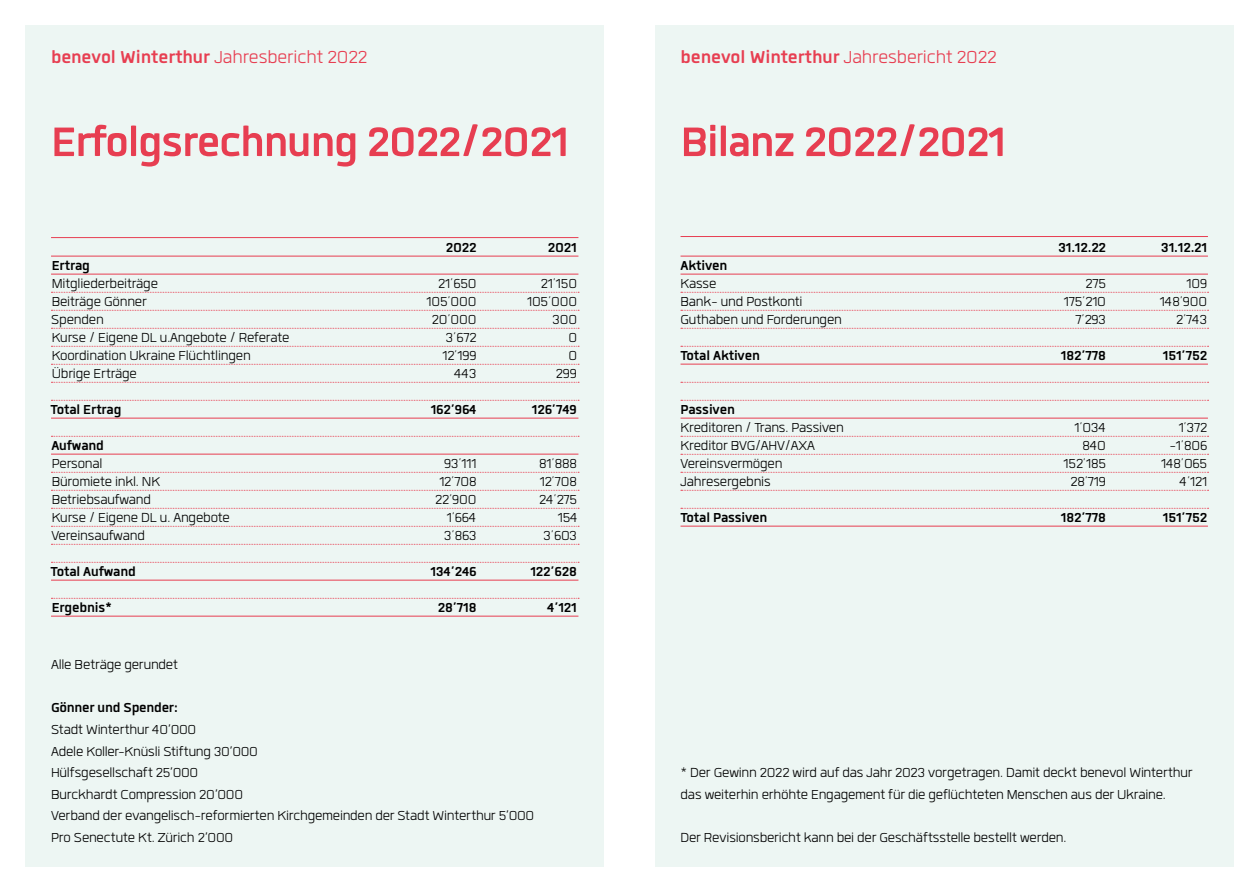
<style>
.page{position:relative;width:1259px;height:893px;background:#fff}
.page>*{position:absolute;margin:0;border:0;box-sizing:border-box;transform-origin:0 0}
.t1{font:700 57px "Quan";letter-spacing:-.025em;color:#e73e51}
.t2{font:700 24px "Quan";letter-spacing:-.005em;color:#e73e51}
.t3{font:300 18px/21.6px "Quan";letter-spacing:-.01em;color:#000}
.t4{font:700 18px "Quan";letter-spacing:-.01em;color:#000}
.s1{font-weight:300}
</style>
<div class="page">
<div style="left:26px;top:26px;width:578px;height:841px;background:#edf6f3"></div>
<div style="left:655px;top:26px;width:578px;height:841px;background:#edf6f3"></div>
<hr style="left:51px;top:237px;width:527px;height:1px;background:#e73e51">
<hr style="left:51px;top:256px;width:527px;height:1px;background:#e73e51">
<hr style="left:51px;top:274px;width:527px;height:1px;background:#e73e51">
<svg style="left:51px;top:292px;width:528px;height:1px"></svg>
<svg style="left:51px;top:310px;width:528px;height:1px"></svg>
<svg style="left:51px;top:328px;width:528px;height:1px"></svg>
<svg style="left:51px;top:346px;width:528px;height:1px"></svg>
<svg style="left:51px;top:364px;width:528px;height:1px"></svg>
<svg style="left:51px;top:382px;width:528px;height:1px"></svg>
<svg style="left:51px;top:400px;width:528px;height:1px"></svg>
<hr style="left:51px;top:418px;width:527px;height:1px;background:#e73e51">
<svg style="left:51px;top:436px;width:528px;height:1px"></svg>
<hr style="left:51px;top:454px;width:527px;height:1px;background:#e73e51">
<svg style="left:51px;top:472px;width:528px;height:1px"></svg>
<svg style="left:51px;top:490px;width:528px;height:1px"></svg>
<svg style="left:51px;top:508px;width:528px;height:1px"></svg>
<svg style="left:51px;top:526px;width:528px;height:1px"></svg>
<svg style="left:51px;top:544px;width:528px;height:1px"></svg>
<svg style="left:51px;top:562px;width:528px;height:1px"></svg>
<hr style="left:51px;top:580px;width:527px;height:1px;background:#e73e51">
<svg style="left:51px;top:598px;width:528px;height:1px"></svg>
<hr style="left:51px;top:616px;width:527px;height:1px;background:#e73e51">
<hr style="left:680px;top:236px;width:528px;height:1px;background:#e73e51">
<hr style="left:680px;top:256px;width:528px;height:1px;background:#e73e51">
<hr style="left:680px;top:274px;width:528px;height:1px;background:#e73e51">
<svg style="left:681px;top:292px;width:527px;height:1px"></svg>
<svg style="left:681px;top:310px;width:527px;height:1px"></svg>
<svg style="left:681px;top:328px;width:527px;height:1px"></svg>
<svg style="left:681px;top:346px;width:527px;height:1px"></svg>
<hr style="left:680px;top:364px;width:528px;height:1px;background:#e73e51">
<svg style="left:681px;top:382px;width:527px;height:1px"></svg>
<svg style="left:681px;top:400px;width:527px;height:1px"></svg>
<hr style="left:680px;top:418px;width:528px;height:1px;background:#e73e51">
<svg style="left:681px;top:436px;width:527px;height:1px"></svg>
<svg style="left:681px;top:454px;width:527px;height:1px"></svg>
<svg style="left:681px;top:472px;width:527px;height:1px"></svg>
<svg style="left:681px;top:490px;width:527px;height:1px"></svg>
<svg style="left:681px;top:508px;width:527px;height:1px"></svg>
<hr style="left:680px;top:526px;width:528px;height:1px;background:#e73e51">
<h2 class="t2" style="left:51px;top:45px;width:318px">benevol Winterthur <span class="s1">Jahresbericht 2022</span></h2>
<h2 class="t2" style="left:680px;top:45px;width:318px">benevol Winterthur <span class="s1">Jahresbericht 2022</span></h2>
<h1 class="t1" style="left:51px;top:114px;width:519px">Erfolgsrechnung 2022/2021</h1>
<h1 class="t1" style="left:680px;top:114px;width:327px">Bilanz 2022/2021</h1>
<p class="t4" style="left:446px;top:238px;width:32px">2022</p>
<p class="t4" style="left:548px;top:238px;width:30px">2021</p>
<p class="t4" style="left:1058px;top:238px;width:49px">31.12.22</p>
<p class="t4" style="left:1161px;top:238px;width:47px">31.12.21</p>
<p class="t4" style="left:52px;top:256px;width:40px">Ertrag</p>
<p class="t3" style="left:52px;top:272px;width:108px">Mitgliederbeiträge</p>
<p class="t3" style="left:438px;top:272px;width:40px">21’650</p>
<p class="t3" style="left:541px;top:272px;width:38px">21’150</p>
<p class="t3" style="left:52px;top:290px;width:97px">Beiträge Gönner</p>
<p class="t3" style="left:426px;top:290px;width:51px">105’000</p>
<p class="t3" style="left:527px;top:290px;width:51px">105’000</p>
<p class="t3" style="left:51px;top:308px;width:54px">Spenden</p>
<p class="t3" style="left:432px;top:308px;width:46px">20’000</p>
<p class="t3" style="left:552px;top:308px;width:26px">300</p>
<p class="t3" style="left:52px;top:326px;width:239px">Kurse / Eigene DL u.Angebote / Referate</p>
<p class="t3" style="left:446px;top:326px;width:32px">3’672</p>
<p class="t3" style="left:568px;top:326px;width:10px">0</p>
<p class="t3" style="left:52px;top:344px;width:201px">Koordination Ukraine Flüchtlingen</p>
<p class="t3" style="left:442px;top:344px;width:36px">12’199</p>
<p class="t3" style="left:568px;top:344px;width:10px">0</p>
<p class="t3" style="left:52px;top:362px;width:87px">Übrige Erträge</p>
<p class="t3" style="left:454px;top:362px;width:24px">443</p>
<p class="t3" style="left:556px;top:362px;width:23px">299</p>
<p class="t4" style="left:51px;top:400px;width:72px">Total Ertrag</p>
<p class="t4" style="left:431px;top:400px;width:47px">162’964</p>
<p class="t4" style="left:532px;top:400px;width:46px">126’749</p>
<p class="t4" style="left:51px;top:436px;width:54px">Aufwand</p>
<p class="t3" style="left:52px;top:452px;width:52px">Personal</p>
<p class="t3" style="left:444px;top:452px;width:34px">93’111</p>
<p class="t3" style="left:539px;top:452px;width:39px">81’888</p>
<p class="t3" style="left:52px;top:470px;width:110px">Büromiete inkl. NK</p>
<p class="t3" style="left:439px;top:470px;width:39px">12’708</p>
<p class="t3" style="left:540px;top:470px;width:39px">12’708</p>
<p class="t3" style="left:52px;top:488px;width:101px">Betriebsaufwand</p>
<p class="t3" style="left:435px;top:488px;width:43px">22’900</p>
<p class="t3" style="left:539px;top:488px;width:40px">24’275</p>
<p class="t3" style="left:52px;top:506px;width:180px">Kurse / Eigene DL u. Angebote</p>
<p class="t3" style="left:447px;top:506px;width:31px">1’664</p>
<p class="t3" style="left:558px;top:506px;width:21px">154</p>
<p class="t3" style="left:51px;top:524px;width:95px">Vereinsaufwand</p>
<p class="t3" style="left:444px;top:524px;width:34px">3’863</p>
<p class="t3" style="left:543px;top:524px;width:35px">3’603</p>
<p class="t4" style="left:51px;top:562px;width:87px">Total Aufwand</p>
<p class="t4" style="left:430px;top:562px;width:48px">134’246</p>
<p class="t4" style="left:530px;top:562px;width:48px">122’628</p>
<p class="t4" style="left:52px;top:598px;width:62px">Ergebnis*</p>
<p class="t4" style="left:438px;top:598px;width:40px">28’718</p>
<p class="t4" style="left:547px;top:598px;width:31px">4’121</p>
<p class="t3" style="left:51px;top:654px;width:129px">Alle Beträge gerundet</p>
<p class="t4" style="left:51px;top:699px;width:128px">Gönner und Spender:</p>
<p class="t3" style="left:51px;top:718px;width:485px">Stadt Winterthur 40´000<br>Adele Koller-Knüsli Stiftung 30´000<br>Hülfsgesellschaft 25´000<br>Burckhardt Compression 20´000<br>Verband der evangelisch-reformierten Kirchgemeinden der Stadt Winterthur 5´000<br>Pro Senectute Kt. Zürich 2´000</p>
<p class="t4" style="left:680px;top:256px;width:48px">Aktiven</p>
<p class="t3" style="left:680px;top:272px;width:37px">Kasse</p>
<p class="t3" style="left:1085px;top:272px;width:22px">275</p>
<p class="t3" style="left:1186px;top:272px;width:22px">109</p>
<p class="t3" style="left:680px;top:290px;width:124px">Bank- und Postkonti</p>
<p class="t3" style="left:1063px;top:290px;width:44px">175’210</p>
<p class="t3" style="left:1160px;top:290px;width:49px">148’900</p>
<p class="t3" style="left:680px;top:308px;width:163px">Guthaben und Forderungen</p>
<p class="t3" style="left:1075px;top:308px;width:32px">7’293</p>
<p class="t3" style="left:1176px;top:308px;width:33px">2’743</p>
<p class="t4" style="left:680px;top:346px;width:81px">Total Aktiven</p>
<p class="t4" style="left:1061px;top:346px;width:47px">182’778</p>
<p class="t4" style="left:1163px;top:346px;width:46px">151’752</p>
<p class="t4" style="left:680px;top:400px;width:56px">Passiven</p>
<p class="t3" style="left:680px;top:416px;width:165px">Kreditoren / Trans. Passiven</p>
<p class="t3" style="left:1074px;top:416px;width:33px">1’034</p>
<p class="t3" style="left:1178px;top:416px;width:30px">1’372</p>
<p class="t3" style="left:680px;top:434px;width:136px">Kreditor BVG/AHV/AXA</p>
<p class="t3" style="left:1082px;top:434px;width:25px">840</p>
<p class="t3" style="left:1169px;top:434px;width:39px">-1’806</p>
<p class="t3" style="left:680px;top:452px;width:103px">Vereinsvermögen</p>
<p class="t3" style="left:1063px;top:452px;width:44px">152’185</p>
<p class="t3" style="left:1161px;top:452px;width:48px">148’065</p>
<p class="t3" style="left:680px;top:470px;width:92px">Jahresergebnis</p>
<p class="t3" style="left:1070px;top:470px;width:37px">28’719</p>
<p class="t3" style="left:1179px;top:470px;width:29px">4’121</p>
<p class="t4" style="left:680px;top:508px;width:88px">Total Passiven</p>
<p class="t4" style="left:1061px;top:508px;width:47px">182’778</p>
<p class="t4" style="left:1163px;top:508px;width:46px">151’752</p>
<p class="t3" style="left:680px;top:762px;width:513px">* Der Gewinn 2022 wird auf das Jahr 2023 vorgetragen. Damit deckt benevol Winterthur das weiterhin erhöhte Engagement für die geflüchteten Menschen aus der Ukraine.</p>
<p class="t3" style="left:680px;top:826px;width:387px">Der Revisionsbericht kann bei der Geschäftsstelle bestellt werden.</p>
</div>
